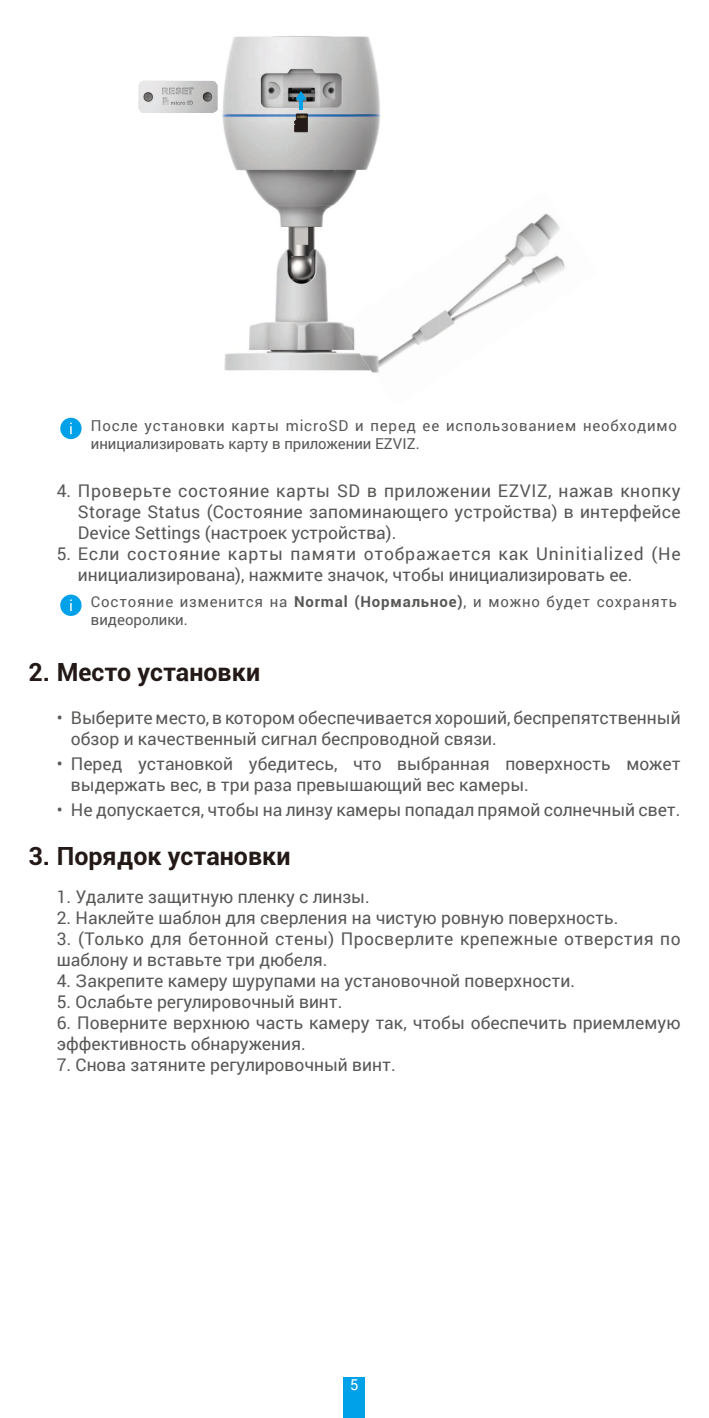
<style>
.page{position:relative;width:709px;height:1418px;background:#fff}
.page>*{position:absolute;margin:0;border:0;box-sizing:border-box;transform-origin:0 0}
.t1{font:700 25px "Roboto";color:#231916}
.t2{font:17.5px/21px "Roboto";color:#595857}
.t3{font:17.5px/21px "Roboto";letter-spacing:.02em;color:#595857}
.t4{font:17.5px/21px "Roboto";letter-spacing:.025em;color:#595857}
.t5{font:15px/18px "Roboto";letter-spacing:.055em;color:#595857}
.t6{font:15px "Roboto";color:#fff}
.s1{font-weight:700}
</style>
<div class="page">
<div style="left:344px;top:1376px;width:21px;height:41px;background:#00a1e9"></div>
<img style="left:439px;top:213px;width:126px;height:121px">
<img style="left:139px;top:81px;width:50px;height:32px">
<img style="left:189px;top:36px;width:192px;height:335px">
<img style="left:341px;top:260px;width:98px;height:113px">
<svg style="left:294px;top:114px;width:14px;height:18px"></svg>
<hr style="left:299px;top:99px;width:4px;height:11px;background:#00a1e9">
<svg style="left:295px;top:91px;width:12px;height:9px"></svg>
<svg style="left:231px;top:50px;width:6px;height:6px"></svg>
<div style="left:60px;top:418px;width:22px;height:21px;background:#00a1e9;border-radius:50%"></div>
<svg style="left:70px;top:422px;width:2px;height:12px"></svg>
<div style="left:60px;top:594px;width:22px;height:22px;background:#00a1e9;border-radius:50%"></div>
<svg style="left:70px;top:599px;width:2px;height:12px"></svg>
<p class="t5" style="left:91px;top:416px;width:587px">После установки карты microSD и перед ее использованием необходимо инициализировать карту в приложении EZVIZ.</p>
<p class="t2" style="left:78px;top:480px;width:604px;text-align:justify;text-indent:-21px">4. Проверьте состояние карты SD в приложении EZVIZ, нажав кнопку Storage Status (Состояние запоминающего устройства) в интерфейсе Device Settings (настроек устройства).</p>
<p class="t3" style="left:78px;top:543px;width:604px;text-indent:-21px">5. Если состояние карты памяти отображается как Uninitialized (Не инициализирована), нажмите значок, чтобы инициализировать ее.</p>
<p class="t5" style="left:91px;top:592px;width:587px">Состояние изменится на <span class="s1">Normal (Нормальное)</span>, и можно будет сохранять видеоролики.</p>
<h1 class="t1" style="left:28px;top:654px;width:233px">2. Место установки</h1>
<p class="t2" style="left:71px;top:707px;width:611px;text-indent:-14px">• Выберите место, в котором обеспечивается хороший, беспрепятственный обзор и качественный сигнал беспроводной связи.</p>
<p class="t2" style="left:71px;top:752px;width:611px;text-indent:-14px">• Перед установкой убедитесь, что выбранная поверхность может выдержать вес, в три раза превышающий вес камеры.</p>
<p class="t2" style="left:57px;top:798px;width:625px">• Не допускается, чтобы на линзу камеры попадал прямой солнечный свет.</p>
<h1 class="t1" style="left:28px;top:838px;width:263px">3. Порядок установки</h1>
<p class="t2" style="left:57px;top:885px;width:314px">1. Удалите защитную пленку с линзы.</p>
<p class="t2" style="left:57px;top:906px;width:563px">2. Наклейте шаблон для сверления на чистую ровную поверхность.</p>
<p class="t4" style="left:57px;top:927px;width:625px">3. (Только для бетонной стены) Просверлите крепежные отверстия по шаблону и вставьте три дюбеля.</p>
<p class="t2" style="left:57px;top:969px;width:520px">4. Закрепите камеру шурупами на установочной поверхности.</p>
<p class="t2" style="left:57px;top:990px;width:287px">5. Ослабьте регулировочный винт.</p>
<p class="t2" style="left:57px;top:1011px;width:625px">6. Поверните верхнюю часть камеру так, чтобы обеспечить приемлемую эффективность обнаружения.</p>
<p class="t2" style="left:57px;top:1053px;width:340px">7. Снова затяните регулировочный винт.</p>
<p class="t6" style="left:350px;top:1373px;width:10px">5</p>
</div>
